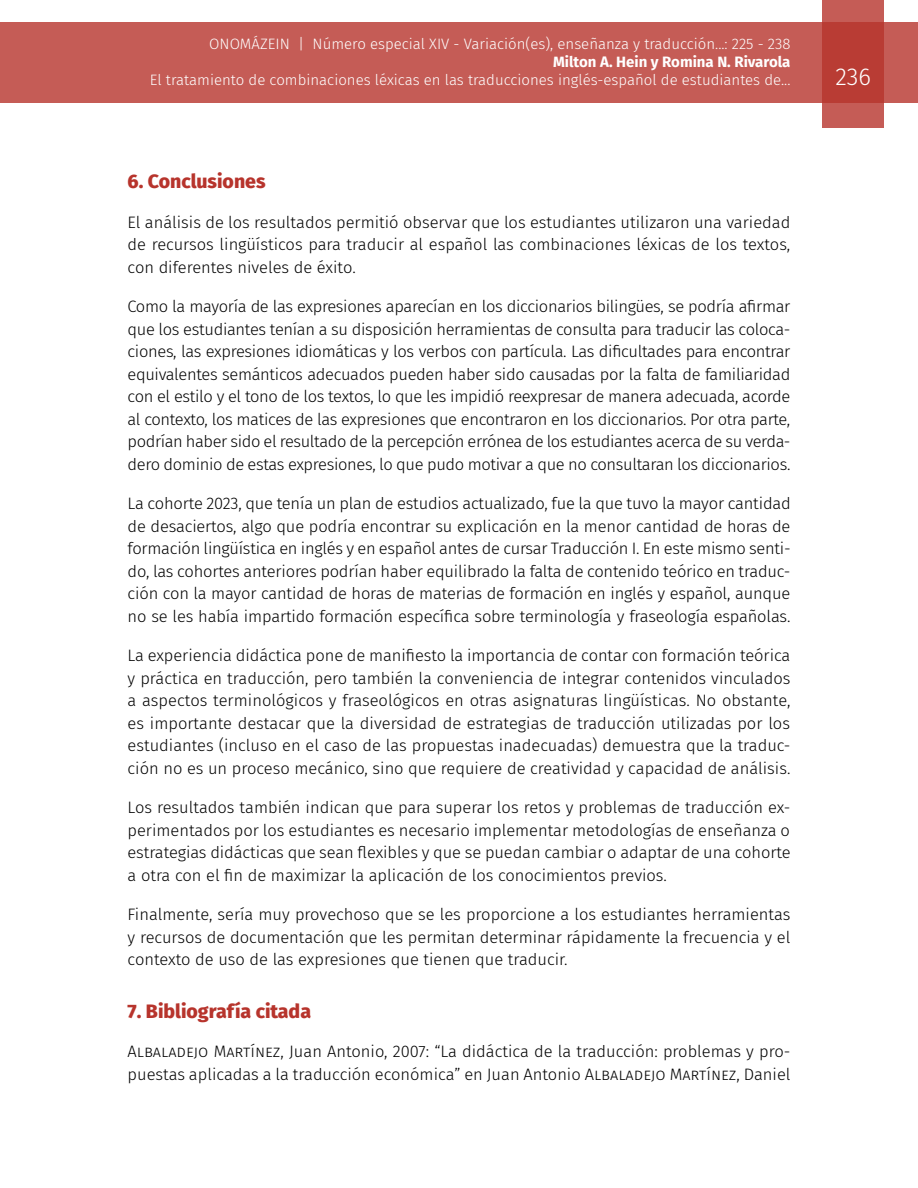
<style>
.page{position:relative;width:918px;height:1188px;background:#fff}
.page>*{position:absolute;margin:0;border:0;box-sizing:border-box;transform-origin:0 0}
.t1{font:300 24px "Fira Sans";color:#fff}
.t2{font:800 19.5px "Fira Sans";color:#b7342c}
.t3{font:300 16.5px/22.5px "Fira Sans";color:#000;text-align:justify}
.t4{font:300 15px "Fira Sans";color:#fff}
.t5{font:700 15px "Fira Sans";color:#fff}
</style>
<div class="page">
<div style="left:0;top:23px;width:918px;height:80px;background:#c55c56"></div>
<svg style="left:822px;top:0;width:62px;height:128px;background:#bd4740"></svg>
<p class="t4" style="left:209px;top:34px;width:583px">ONOMÁZEIN | Número especial XIV - Variación(es), enseñanza y traducción...: 225 - 238</p>
<p class="t5" style="left:553px;top:50px;width:239px">Milton A. Hein y Romina N. Rivarola</p>
<p class="t4" style="left:150px;top:70px;width:642px">El tratamiento de combinaciones léxicas en las traducciones inglés-español de estudiantes de...</p>
<h1 class="t1" style="left:835px;top:60px;width:37px">236</h1>
<p class="t2" style="left:128px;top:165px;width:140px">6. Conclusiones</p>
<p class="t3" style="left:128px;top:211px;width:664px">El análisis de los resultados permitió observar que los estudiantes utilizaron una variedad de recursos lingüísticos para traducir al español las combinaciones léxicas de los textos, con diferentes niveles de éxito.</p>
<p class="t3" style="left:128px;top:295px;width:664px">Como la mayoría de las expresiones aparecían en los diccionarios bilingües, se podría afirmar que los estudiantes tenían a su disposición herramientas de consulta para traducir las coloca&shy;ciones, las expresiones idiomáticas y los verbos con partícula. Las dificultades para encontrar equivalentes semánticos adecuados pueden haber sido causadas por la falta de familiaridad con el estilo y el tono de los textos, lo que les impidió reexpresar de manera adecuada, acorde al contexto, los matices de las expresiones que encontraron en los diccionarios. Por otra parte, podrían haber sido el resultado de la percepción errónea de los estudiantes acerca de su verda&shy;dero dominio de estas expresiones, lo que pudo motivar a que no consultaran los diccionarios.</p>
<p class="t3" style="left:128px;top:492px;width:665px">La cohorte 2023, que tenía un plan de estudios actualizado, fue la que tuvo la mayor cantidad de desaciertos, algo que podría encontrar su explicación en la menor cantidad de horas de formación lingüística en inglés y en español antes de cursar Traducción I. En este mismo senti&shy;do, las cohortes anteriores podrían haber equilibrado la falta de contenido teórico en traduc&shy;ción con la mayor cantidad de horas de materias de formación en inglés y español, aunque no se les había impartido formación específica sobre terminología y fraseología españolas.</p>
<p class="t3" style="left:128px;top:644px;width:664px">La experiencia didáctica pone de manifiesto la importancia de contar con formación teórica y práctica en traducción, pero también la conveniencia de integrar contenidos vinculados a aspectos terminológicos y fraseológicos en otras asignaturas lingüísticas. No obstante, es importante destacar que la diversidad de estrategias de traducción utilizadas por los estudiantes (incluso en el caso de las propuestas inadecuadas) demuestra que la traduc&shy;ción no es un proceso mecánico, sino que requiere de creatividad y capacidad de análisis.</p>
<p class="t3" style="left:128px;top:796px;width:665px">Los resultados también indican que para superar los retos y problemas de traducción ex&shy;perimentados por los estudiantes es necesario implementar metodologías de enseñanza o estrategias didácticas que sean flexibles y que se puedan cambiar o adaptar de una cohorte a otra con el fin de maximizar la aplicación de los conocimientos previos.</p>
<p class="t3" style="left:128px;top:903px;width:664px">Finalmente, sería muy provechoso que se les proporcione a los estudiantes herramientas y recursos de documentación que les permitan determinar rápidamente la frecuencia y el contexto de uso de las expresiones que tienen que traducir.</p>
<p class="t2" style="left:128px;top:994px;width:185px">7. Bibliografía citada</p>
<p class="t3" style="left:128px;top:1040px;width:665px">Albaladejo Martínez, Juan Antonio, 2007: “La didáctica de la traducción: problemas y pro&shy;puestas aplicadas a la traducción económica” en Juan Antonio Albaladejo Martínez, Daniel</p>
</div>
